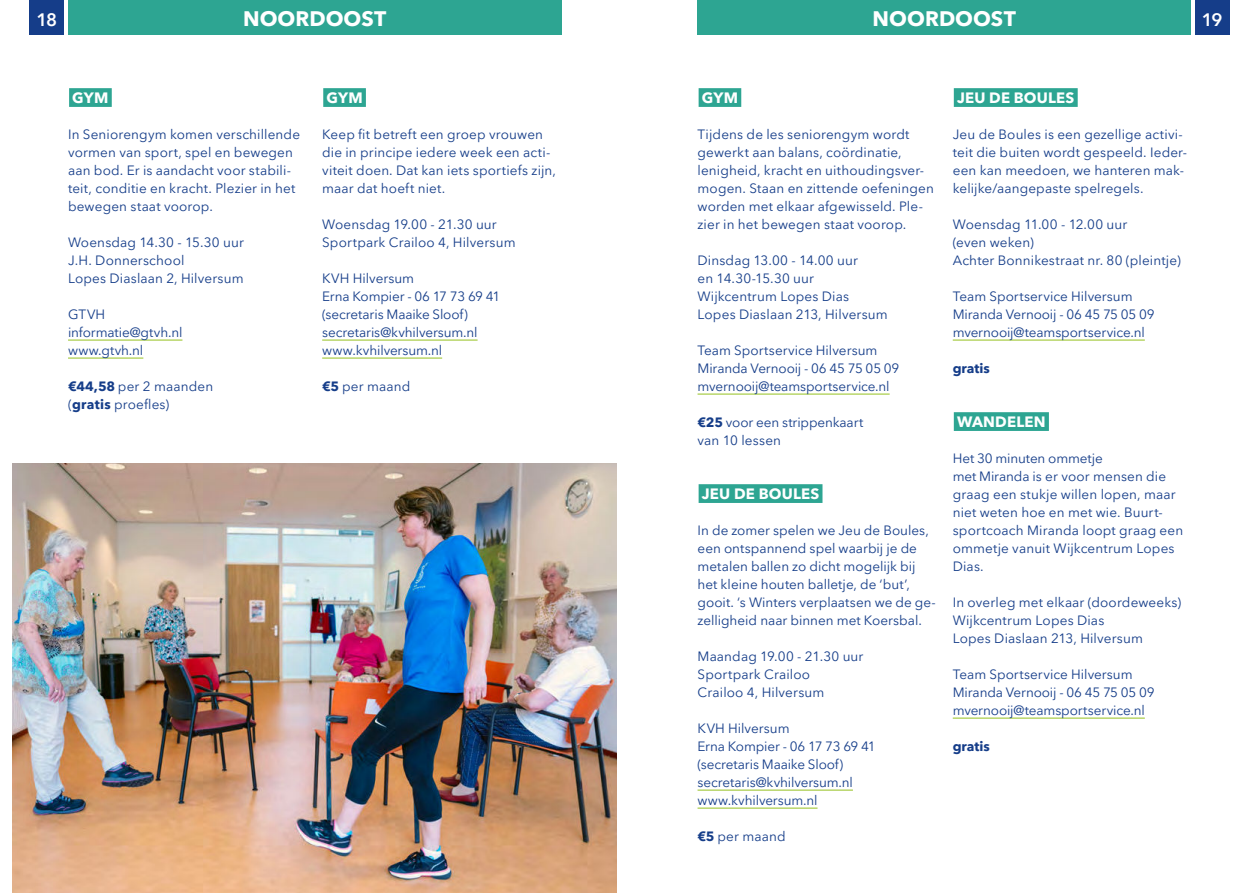
<style>
.page{position:relative;width:1259px;height:893px;background:#fff}
.page>*{position:absolute;margin:0;border:0;box-sizing:border-box;transform-origin:0 0}
.t1{font:700 21px "Avenir Next LT Pro";color:#fff}
.t2{font:600 18px "Avenir Next LT Pro";color:#fff}
.t3{font:700 15px "Avenir Next LT Pro";letter-spacing:.015em;color:#fff}
.t4{font:13.5px/18px "Avenir Next LT Pro";letter-spacing:.01em;color:#153d89}
.t5{font:13.5px/18px "Avenir Next LT Pro";letter-spacing:-.01em;color:#153d89}
.t6{font:700 13.5px "Avenir Next LT Pro";letter-spacing:-.005em;color:#153d89}
.s1{font-weight:700}
</style>
<div class="page">
<div style="left:697px;top:0;width:494px;height:34px;background:#2da592"></div>
<div style="left:68px;top:0;width:493px;height:34px;background:#2da592"></div>
<div style="left:69px;top:88px;width:43px;height:19px;background:#2da592"></div>
<hr style="left:68px;top:340px;width:114px;height:1px;background:#95c11f">
<hr style="left:68px;top:358px;width:75px;height:1px;background:#95c11f">
<div style="left:323px;top:88px;width:43px;height:19px;background:#2da592"></div>
<hr style="left:322px;top:340px;width:155px;height:1px;background:#95c11f">
<hr style="left:322px;top:358px;width:120px;height:1px;background:#95c11f">
<div style="left:954px;top:88px;width:123px;height:19px;background:#2da592"></div>
<hr style="left:952px;top:340px;width:192px;height:1px;background:#95c11f">
<div style="left:954px;top:412px;width:95px;height:19px;background:#2da592"></div>
<hr style="left:952px;top:718px;width:192px;height:1px;background:#95c11f">
<div style="left:698px;top:88px;width:43px;height:19px;background:#2da592"></div>
<hr style="left:697px;top:394px;width:192px;height:1px;background:#95c11f">
<div style="left:698px;top:484px;width:124px;height:19px;background:#2da592"></div>
<hr style="left:697px;top:790px;width:156px;height:1px;background:#95c11f">
<hr style="left:697px;top:808px;width:120px;height:1px;background:#95c11f">
<img style="left:13px;top:463px;width:604px;height:430px">
<div style="left:1195px;top:0;width:34px;height:34px;background:#153d89"></div>
<div style="left:30px;top:0;width:34px;height:34px;background:#153d89"></div>
<h1 class="t1" style="left:243px;top:9px;width:145px">NOORDOOST</h1>
<h1 class="t1" style="left:872px;top:9px;width:145px">NOORDOOST</h1>
<h2 class="t2" style="left:36px;top:12px;width:22px">18</h2>
<h2 class="t2" style="left:1202px;top:12px;width:22px">19</h2>
<p class="t3" style="left:72px;top:91px;width:38px">GYM</p>
<p class="t4" style="left:68px;top:125px;width:233px">In Seniorengym komen verschillende vormen van sport, spel en bewegen aan bod. Er is aandacht voor stabili&shy;teit, conditie en kracht. Plezier in het bewegen staat voorop.</p>
<p class="t4" style="left:68px;top:234px;width:177px">Woensdag 14.30 - 15.30 uur<br>J.H. Donnerschool<br>Lopes Diaslaan 2, Hilversum</p>
<p class="t4" style="left:68px;top:305px;width:116px">GTVH informatie@gtvh.nl www.gtvh.nl</p>
<p class="t4" style="left:68px;top:378px;width:147px"><span class="s1">€44,58</span> per 2 maanden (<span class="s1">gratis</span> proefles)</p>
<p class="t3" style="left:326px;top:91px;width:38px">GYM</p>
<p class="t4" style="left:322px;top:125px;width:235px">Keep fit betreft een groep vrouwen die in principe iedere week een acti&shy;viteit doen. Dat kan iets sportiefs zijn, maar dat hoeft niet.</p>
<p class="t4" style="left:322px;top:216px;width:195px">Woensdag 19.00 - 21.30 uur<br>Sportpark Crailoo 4, Hilversum</p>
<p class="t5" style="left:322px;top:269px;width:180px">KVH Hilversum<br>Erna Kompier - 06 17 73 69 41 (secretaris Maaike Sloof) secretaris@kvhilversum.nl www.kvhilversum.nl</p>
<p class="t4" style="left:322px;top:378px;width:90px"><span class="s1">€5</span> per maand</p>
<p class="t3" style="left:702px;top:91px;width:38px">GYM</p>
<p class="t4" style="left:697px;top:125px;width:238px">Tijdens de les seniorengym wordt gewerkt aan balans, coördinatie, lenigheid, kracht en uithoudingsver&shy;mogen. Staan en zittende oefeningen worden met elkaar afgewisseld. Ple&shy;zier in het bewegen staat voorop.</p>
<p class="t4" style="left:697px;top:252px;width:192px">Dinsdag 13.00 - 14.00 uur<br>en 14.30-15.30 uur<br>Wijkcentrum Lopes Dias<br>Lopes Diaslaan 213, Hilversum</p>
<p class="t4" style="left:697px;top:341px;width:203px">Team Sportservice Hilversum<br>Miranda Vernooij - 06 45 75 05 09 mvernooij@teamsportservice.nl</p>
<p class="t4" style="left:697px;top:413px;width:167px"><span class="s1">€25</span> voor een strippenkaart van 10 lessen</p>
<p class="t3" style="left:702px;top:487px;width:119px">JEU DE BOULES</p>
<p class="t4" style="left:697px;top:521px;width:240px">In de zomer spelen we Jeu de Boules, een ontspannend spel waarbij je de metalen ballen zo dicht mogelijk bij het kleine houten balletje, de ‘but’, gooit. ‘s Winters verplaatsen we de ge&shy;zelligheid naar binnen met Koersbal.</p>
<p class="t4" style="left:697px;top:647px;width:167px">Maandag 19.00 - 21.30 uur<br>Sportpark Crailoo<br>Crailoo 4, Hilversum</p>
<p class="t5" style="left:697px;top:719px;width:180px">KVH Hilversum<br>Erna Kompier - 06 17 73 69 41 (secretaris Maaike Sloof) secretaris@kvhilversum.nl www.kvhilversum.nl</p>
<p class="t4" style="left:697px;top:828px;width:90px"><span class="s1">€5</span> per maand</p>
<p class="t3" style="left:957px;top:91px;width:119px">JEU DE BOULES</p>
<p class="t4" style="left:952px;top:125px;width:236px">Jeu de Boules is een gezellige activi&shy;teit die buiten wordt gespeeld. Ieder&shy;een kan meedoen, we hanteren mak&shy;kelijke/aangepaste spelregels.</p>
<p class="t4" style="left:952px;top:216px;width:229px">Woensdag 11.00 - 12.00 uur<br>(even weken)<br>Achter Bonnikestraat nr. 80 (pleintje)</p>
<p class="t4" style="left:952px;top:287px;width:203px">Team Sportservice Hilversum<br>Miranda Vernooij - 06 45 75 05 09 mvernooij@teamsportservice.nl</p>
<p class="t6" style="left:952px;top:363px;width:39px">gratis</p>
<p class="t3" style="left:957px;top:415px;width:90px">WANDELEN</p>
<p class="t4" style="left:952px;top:450px;width:232px">Het 30 minuten ommetje<br>met Miranda is er voor mensen die graag een stukje willen lopen, maar niet weten hoe en met wie. Buurt&shy;sportcoach Miranda loopt graag een ommetje vanuit Wijkcentrum Lopes<br>Dias.</p>
<p class="t4" style="left:952px;top:593px;width:230px">In overleg met elkaar (doordeweeks)<br>Wijkcentrum Lopes Dias<br>Lopes Diaslaan 213, Hilversum</p>
<p class="t4" style="left:952px;top:665px;width:203px">Team Sportservice Hilversum<br>Miranda Vernooij - 06 45 75 05 09 mvernooij@teamsportservice.nl</p>
<p class="t6" style="left:952px;top:741px;width:39px">gratis</p>
</div>
